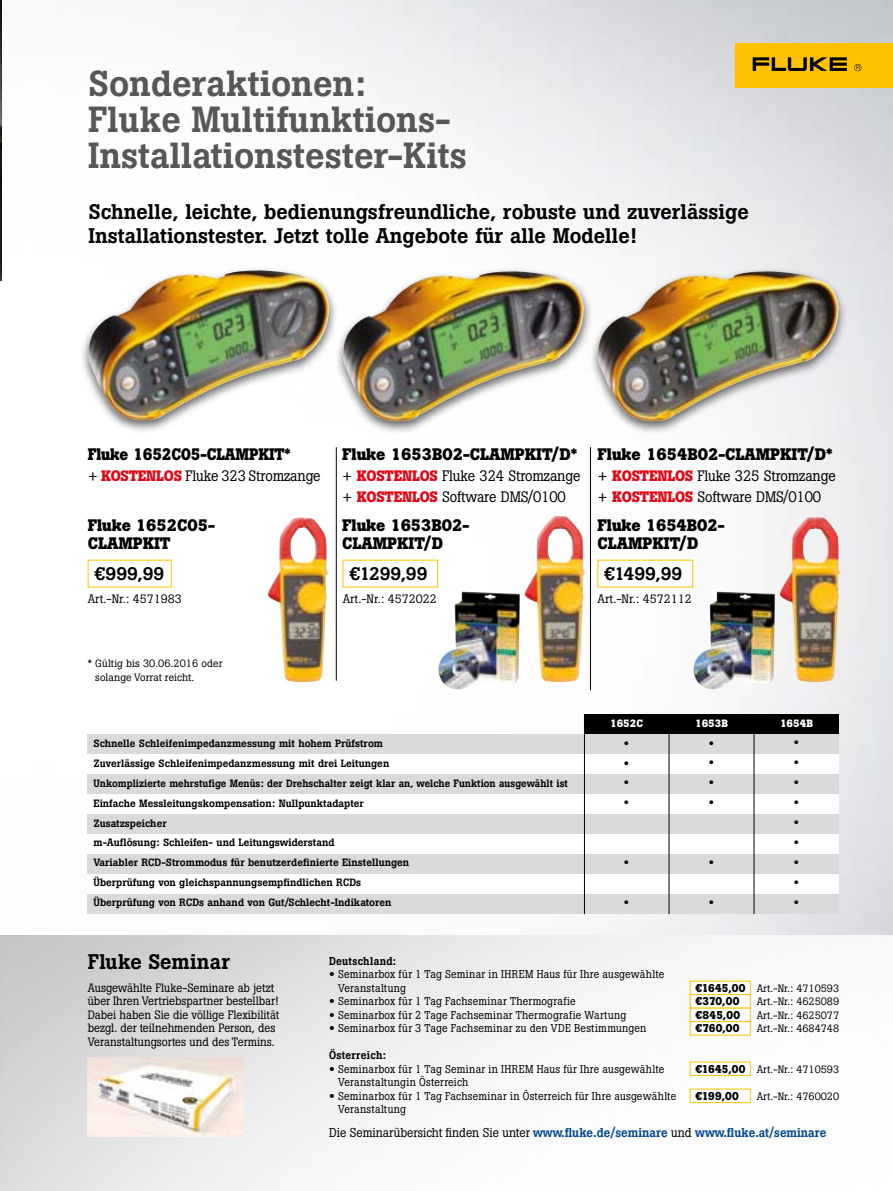
<style>
.page{position:relative;width:893px;height:1191px;background:#fff}
.page>*{position:absolute;margin:0;border:0;box-sizing:border-box;transform-origin:0 0}
.t1{font:500 36px/36px "Boton Pro";color:#575756}
.t2{font:500 21px/24px "Boton Pro";color:#000}
.t3{font:500 18px "Boton Pro";letter-spacing:-.005em;color:#000}
.t4{font:700 16.5px/18px "Boton Pro";color:#000}
.t5{font:700 16.5px "Boton Pro";color:#000;scale:.95 1}
.t6{font:15px/21px "Boton Pro";letter-spacing:-.01em;color:#000;scale:.95 1}
.t7{font:500 12.75px "Boton Pro";color:#034991;scale:.95 1}
.t8{font:12px/13.5px "Boton Pro";color:#000;scale:.95 1}
.t9{font:12px "Boton Pro";color:#000}
.t10{font:11.25px/13.5px "Boton Pro";letter-spacing:.025em;color:#000;scale:.95 1}
.t11{font:700 11.25px "Boton Pro";letter-spacing:.02em;color:#000;scale:.95 1}
.t12{font:500 11.25px "Boton Pro";letter-spacing:.02em;color:#000;scale:.95 1}
.t13{font:500 10.5px/20px "Boton Pro";color:#000}
.t14{font:10.5px/13.5px "Boton Pro";color:#000}
.t15{font:700 expanded 10.5px/20px "Helvetica Neue LT Pro";color:#000;text-align:justify}
.t16{font:700 10.5px "Boton Pro";color:#fff}
.s1{font-weight:700;color:#e30613}
.s2{font-family:"Helvetica Neue LT Pro";font-weight:700;font-stretch:expanded}
.s3{font-weight:700;font-size:11.25px}
.s4{font-weight:400;color:#000}
</style>
<div class="page">
<img style="left:0;top:0;width:893px;height:935px">
<svg style="left:689px;top:1061px;width:62px;height:15px"></svg>
<svg style="left:689px;top:980px;width:62px;height:56px"></svg>
<svg style="left:689px;top:1088px;width:62px;height:15px"></svg>
<img style="left:0;top:0;width:1px;height:280px">
<img style="left:88px;top:1058px;width:156px;height:79px">
<div style="left:79px;top:265px;width:260px;height:168px;background:#000;opacity:.6"></div>
<img style="left:88px;top:270px;width:242px;height:151px">
<div style="left:334px;top:266px;width:259px;height:168px;background:#000;opacity:.6"></div>
<img style="left:342px;top:271px;width:242px;height:151px">
<div style="left:589px;top:266px;width:259px;height:168px;background:#000;opacity:.6"></div>
<img style="left:597px;top:271px;width:242px;height:151px">
<img style="left:690px;top:591px;width:85px;height:99px">
<img style="left:435px;top:591px;width:85px;height:99px">
<img style="left:267px;top:517px;width:61px;height:165px">
<img style="left:524px;top:516px;width:61px;height:166px">
<img style="left:779px;top:517px;width:61px;height:165px">
<div style="left:88px;top:560px;width:84px;height:27px;background:#fff"></div>
<div style="left:343px;top:560px;width:95px;height:27px;background:#fff"></div>
<div style="left:598px;top:560px;width:95px;height:27px;background:#fff"></div>
<hr style="left:336px;top:447px;width:1px;height:233px;background:#000">
<hr style="left:590px;top:447px;width:1px;height:243px;background:#000">
<div style="left:88px;top:734px;width:751px;height:20px;background:#dadada"></div>
<div style="left:88px;top:774px;width:751px;height:20px;background:#dadada"></div>
<div style="left:88px;top:814px;width:751px;height:20px;background:#dadada"></div>
<div style="left:88px;top:854px;width:751px;height:20px;background:#dadada"></div>
<div style="left:88px;top:894px;width:751px;height:20px;background:#dadada"></div>
<div style="left:584px;top:714px;width:255px;height:20px;background:#000"></div>
<div style="left:88px;top:754px;width:751px;height:20px;background:#fff"></div>
<div style="left:88px;top:794px;width:751px;height:20px;background:#fff"></div>
<div style="left:88px;top:834px;width:751px;height:20px;background:#fff"></div>
<div style="left:88px;top:874px;width:751px;height:20px;background:#fff"></div>
<hr style="left:584px;top:714px;width:1px;height:200px;background:#000">
<hr style="left:669px;top:715px;width:1px;height:199px;background:#000">
<hr style="left:754px;top:715px;width:1px;height:199px;background:#000">
<div style="left:735px;top:43px;width:158px;height:45px;background:#fdc300"></div>
<svg style="left:753px;top:57px;width:94px;height:14px"></svg>
<svg style="left:854px;top:64px;width:7px;height:7px"></svg>
<h1 class="t1" style="left:88px;top:66px;width:380px">Sonderaktionen:<br>Fluke Multifunktions-<br>Installationstester-Kits</h1>
<h2 class="t2" style="left:88px;top:200px;width:662px">Schnelle, leichte, bedienungsfreundliche, robuste und zuverlässige<br>Installationstester. Jetzt tolle Angebote für alle Modelle!</h2>
<h3 class="t5" style="left:88px;top:443px;width:215px">Fluke 1652C05-CLAMPKIT*</h3>
<h3 class="t6" style="left:88px;top:465px;width:247px">+ <span class="s1">KOSTENLOS</span> Fluke 323 Stromzange</h3>
<h3 class="t4" style="left:342px;top:445px;width:236px">Fluke 1653B02-CLAMPKIT/D*</h3>
<h3 class="t6" style="left:342px;top:465px;width:252px">+ <span class="s1">KOSTENLOS</span> Fluke 324 Stromzange + <span class="s1">KOSTENLOS</span> Software DMS/0100</h3>
<h3 class="t4" style="left:598px;top:445px;width:236px">Fluke 1654B02-CLAMPKIT/D*</h3>
<h3 class="t6" style="left:598px;top:465px;width:252px">+ <span class="s1">KOSTENLOS</span> Fluke 325 Stromzange + <span class="s1">KOSTENLOS</span> Software DMS/0100</h3>
<h3 class="t4" style="left:88px;top:516px;width:129px">Fluke 1652C05-<br>CLAMPKIT</h3>
<h3 class="t4" style="left:342px;top:516px;width:129px">Fluke 1653B02-<br>CLAMPKIT/D</h3>
<h3 class="t4" style="left:598px;top:516px;width:129px">Fluke 1654B02-<br>CLAMPKIT/D</h3>
<h3 class="t3" style="left:94px;top:561px;width:72px">€999,99</h3>
<h3 class="t3" style="left:349px;top:561px;width:80px">€1299,99</h3>
<h3 class="t3" style="left:604px;top:561px;width:80px">€1499,99</h3>
<p class="t9" style="left:88px;top:590px;width:96px">Art.-Nr.: 4571983</p>
<p class="t9" style="left:343px;top:590px;width:96px">Art.-Nr.: 4572022</p>
<p class="t9" style="left:598px;top:590px;width:96px">Art.-Nr.: 4572112</p>
<p class="t14" style="left:95px;top:657px;width:129px;text-indent:-7px">* Gültig bis 30.06.2016 oder solange Vorrat reicht.</p>
<p class="t13" style="left:94px;top:733px;width:476px">Schnelle Schleifenimpedanzmessung mit hohem Prüfstrom<br>Zuverlässige Schleifenimpedanzmessung mit drei Leitungen<br>Unkomplizierte mehrstufige Menüs: der Drehschalter zeigt klar an, welche Funktion ausgewählt ist Einfache Messleitungskompensation: Nullpunktadapter<br>Zusatzspeicher<br>m-Auflösung: Schleifen- und Leitungswiderstand<br>Variabler RCD-Strommodus für benutzerdefinierte Einstellungen<br>Überprüfung von gleichspannungsempfindlichen RCDs<br>Überprüfung von RCDs anhand von Gut/Schlecht-Indikatoren</p>
<p class="t16" style="left:610px;top:716px;width:34px">1652C</p>
<p class="t15" style="left:624px;top:732px;width:7px">• • • •</p>
<p class="t15" style="left:624px;top:852px;width:7px">•</p>
<p class="t15" style="left:624px;top:892px;width:7px">•</p>
<h2 class="t2" style="left:88px;top:949px;width:144px">Fluke Seminar</h2>
<p class="t8" style="left:88px;top:980px;width:203px">Ausgewählte Fluke-Seminare ab jetzt über Ihren Vertriebspartner bestellbar!<br>Dabei haben Sie die völlige Flexibilität bezgl. der teilnehmenden Person, des Veranstaltungsortes und des Termins.</p>
<p class="t12" style="left:329px;top:953px;width:72px">Deutschland:</p>
<p class="t10" style="left:338px;top:967px;width:345px;text-indent:-9px"><span class="s2">•</span> Seminarbox für 1 Tag Seminar in IHREM Haus für Ihre ausgewählte<br>Veranstaltung</p>
<p class="t10" style="left:329px;top:994px;width:261px"><span class="s2">•</span> Seminarbox für 1 Tag Fachseminar Thermografie</p>
<p class="t10" style="left:329px;top:1008px;width:314px"><span class="s2">•</span> Seminarbox für 2 Tage Fachseminar Thermografie Wartung</p>
<p class="t10" style="left:329px;top:1021px;width:335px"><span class="s2">•</span> Seminarbox für 3 Tage Fachseminar zu den VDE Bestimmungen</p>
<p class="t12" style="left:329px;top:1048px;width:61px">Österreich:</p>
<p class="t10" style="left:338px;top:1062px;width:345px;text-indent:-9px"><span class="s2">•</span> Seminarbox für 1 Tag Seminar in IHREM Haus für Ihre ausgewählte<br>Veranstaltungin Österreich</p>
<p class="t10" style="left:338px;top:1089px;width:357px;text-indent:-9px"><span class="s2">•</span> Seminarbox für 1 Tag Fachseminar in Österreich für Ihre ausgewählte<br>Veranstaltung</p>
<p class="t16" style="left:695px;top:716px;width:34px">1653B</p>
<p class="t15" style="left:709px;top:732px;width:7px">• • • •</p>
<p class="t15" style="left:709px;top:852px;width:7px">•</p>
<p class="t15" style="left:709px;top:892px;width:7px">•</p>
<p class="t16" style="left:780px;top:716px;width:34px">1654B</p>
<p class="t15" style="left:794px;top:732px;width:7px">• • • • • • • • •</p>
<p class="t14" style="left:695px;top:981px;width:145px"><span class="s3">€1645,00</span> Art.-Nr.: 4710593</p>
<p class="t11" style="left:695px;top:994px;width:48px">€370,00</p>
<p class="t14" style="left:757px;top:994px;width:84px">Art.-Nr.: 4625089</p>
<p class="t11" style="left:695px;top:1007px;width:49px">€845,00</p>
<p class="t14" style="left:757px;top:1008px;width:84px">Art.-Nr.: 4625077</p>
<p class="t11" style="left:695px;top:1021px;width:48px">€760,00</p>
<p class="t14" style="left:757px;top:1021px;width:84px">Art.-Nr.: 4684748</p>
<p class="t14" style="left:695px;top:1062px;width:145px"><span class="s3">€1645,00</span> Art.-Nr.: 4710593</p>
<p class="t11" style="left:695px;top:1088px;width:47px">€199,00</p>
<p class="t14" style="left:757px;top:1089px;width:84px">Art.-Nr.: 4760020</p>
<p class="t7" style="left:329px;top:1124px;width:525px"><span class="s4">Die Seminarübersicht finden Sie unter</span> www.fluke.de/seminare <span class="s4">und</span> www.fluke.at/seminare</p>
</div>
